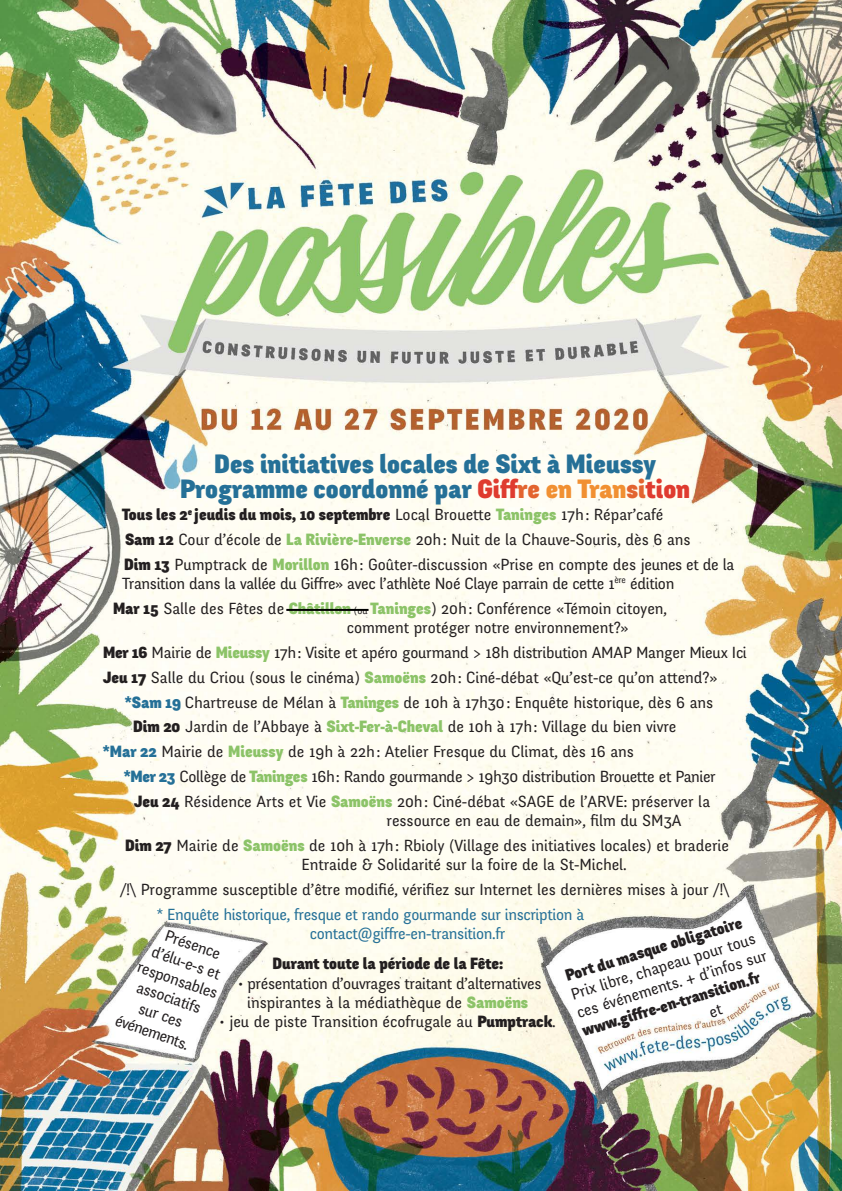
<style>
.page{position:relative;width:842px;height:1191px;background:#fff}
.page>*{position:absolute;margin:0;border:0;box-sizing:border-box;transform-origin:0 0}
.t1{font:900 26px "Fengardo Neue";color:#257097}
.t2{font:16px/19.2px "Fengardo Neue";color:#231f20}
.t3{font:16px/19.2px "Fengardo Neue";letter-spacing:-.02em;color:#231f20}
.t4{font:900 16px "Fengardo Neue";color:#231f20}
.t5{font:16px/19.2px "Fengardo Neue";letter-spacing:-.02em;color:#257097}
.s1{color:#df3b2f}
.s2{color:#e3642f}
.s3{color:#f19032}
.s4{font-weight:400}
.s5{color:#8cc368}
.s6{font-weight:900}
.s7{font-weight:900;color:#8cc368}
.s8{font-size:10px}
.s9{font-weight:900;color:#257097}
</style>
<div class="page">
<img style="left:0;top:0;width:842px;height:1191px">
<hr style="left:286px;top:609px;width:83px;height:2px;background:#000">
<svg style="left:710px;top:1004px;width:13px;height:13px"></svg>
<p class="t1" style="left:214px;top:449px;width:443px">Des initiatives locales de Sixt à Mieussy</p>
<p class="t1" style="left:180px;top:474px;width:511px">Programme coordonné par <span class="s1">Giff</span><span class="s2">re</span> <span class="s3">en Tran</span><span class="s2">si</span><span class="s1">tion</span></p>
<p class="t4" style="left:122px;top:505px;width:543px">Tous les 2<sup>e</sup> jeudis du mois, 10 septembre <span class="s4">Local Brouette</span> <span class="s5">Taninges</span> <span class="s4">17h: Répar’café</span></p>
<p class="t2" style="left:125px;top:530px;width:567px"><span class="s6">Sam 12</span> Cour d’école de <span class="s7">La Rivière-Enverse</span> 20h: Nuit de la Chauve-Souris, dès 6 ans</p>
<p class="t3" style="left:122px;top:555px;width:614px"><span class="s6">Dim 13</span> Pumptrack de <span class="s7">Morillon</span> 16h: Goûter-discussion «Prise en compte des jeunes et de la<br>Transition dans la vallée du Giffre» avec l’athlète Noé Claye parrain de cette 1<sup>ère</sup> édition</p>
<p class="t2" style="left:347px;top:599px;width:322px;text-indent:-234px"><span class="s6">Mar 15</span> Salle des Fêtes de <span class="s7">Châtillon</span> <span class="s8">(ou</span> <span class="s7">Taninges</span>) 20h: Conférence «Témoin citoyen, comment protéger notre environnement?»</p>
<p class="t2" style="left:103px;top:643px;width:645px"><span class="s6">Mer 16</span> Mairie de <span class="s7">Mieussy</span> 17h: Visite et apéro gourmand &gt; 18h distribution AMAP Manger Mieux Ici</p>
<p class="t2" style="left:103px;top:668px;width:616px"><span class="s6">Jeu 17</span> Salle du Criou (sous le cinéma) <span class="s7">Samoëns</span> 20h: Ciné-débat «Qu’est-ce qu’on attend?»</p>
<p class="t2" style="left:125px;top:692px;width:590px"><span class="s9">*Sam 19</span> Chartreuse de Mélan à <span class="s7">Taninges</span> de 10h à 17h30: Enquête historique, dès 6 ans</p>
<p class="t2" style="left:133px;top:717px;width:545px"><span class="s6">Dim 20</span> Jardin de l’Abbaye à <span class="s7">Sixt-Fer-à-Cheval</span> de 10h à 17h: Village du bien vivre</p>
<p class="t2" style="left:103px;top:742px;width:532px"><span class="s9">*Mar 22</span> Mairie de <span class="s7">Mieussy</span> de 19h à 22h: Atelier Fresque du Climat, dès 16 ans</p>
<p class="t3" style="left:124px;top:767px;width:593px"><span class="s9">*Mer 23</span> Collège de <span class="s7">Taninges</span> 16h: Rando gourmande &gt; 19h30 distribution Brouette et Panier</p>
<p class="t2" style="left:386px;top:792px;width:325px;text-indent:-252px"><span class="s6">Jeu 24</span> Résidence Arts et Vie <span class="s7">Samoëns</span> 20h: Ciné-débat «SAGE de l’ARVE: préserver la ressource en eau de demain», film du SM3A</p>
<p class="t2" style="left:301px;top:836px;width:429px;text-indent:-176px"><span class="s6">Dim 27</span> Mairie de <span class="s7">Samoëns</span> de 10h à 17h: Rbioly (Village des initiatives locales) et braderie<br>Entraide &amp; Solidarité sur la foire de la St-Michel.</p>
<p class="t2" style="left:120px;top:880px;width:611px">/!\ Programme susceptible d’être modifié, vérifiez sur Internet les dernières mises à jour /!\</p>
<p class="t5" style="left:310px;top:905px;width:276px;text-indent:-153px">* Enquête historique, fresque et rando gourmande sur inscription à contact@giffre-en-transition.fr</p>
<p class="t4" style="left:272px;top:955px;width:232px">Durant toute la période de la Fête:</p>
<p class="t3" style="left:238px;top:974px;width:305px;text-align:center">• présentation d’ouvrages traitant d’alternatives inspirantes à la médiathèque de <span class="s7">Samoëns</span></p>
<p class="t2" style="left:220px;top:1012px;width:338px">• jeu de piste Transition écofrugale au <span class="s6">Pumptrack</span>.</p>
<p class="t4" style="left:563px;top:967px;width:186px;rotate:-17deg">Port du masque obligatoire</p>
<p class="t2" style="left:169px;top:926px;width:59px;rotate:19deg">Présence</p>
<p class="t2" style="left:569px;top:985px;width:193px;rotate:-17deg">Prix libre, chapeau pour tous</p>
<p class="t2" style="left:155px;top:942px;width:73px;rotate:19deg">d’élu-e-s et</p>
<p class="t2" style="left:574px;top:1003px;width:199px;rotate:-17deg">ces événements. + d’infos sur</p>
<p class="t2" style="left:141px;top:957px;width:85px;rotate:19deg">responsables</p>
<p class="t4" style="left:580px;top:1022px;width:187px;rotate:-17deg">www.giff re-en-transition.fr</p>
<p class="t2" style="left:140px;top:977px;width:68px;rotate:19deg">associatifs</p>
<p class="t2" style="left:142px;top:998px;width:47px;rotate:19deg">sur ces</p>
<p class="t2" style="left:119px;top:1011px;width:78px;rotate:19deg">événements.</p>
</div>
